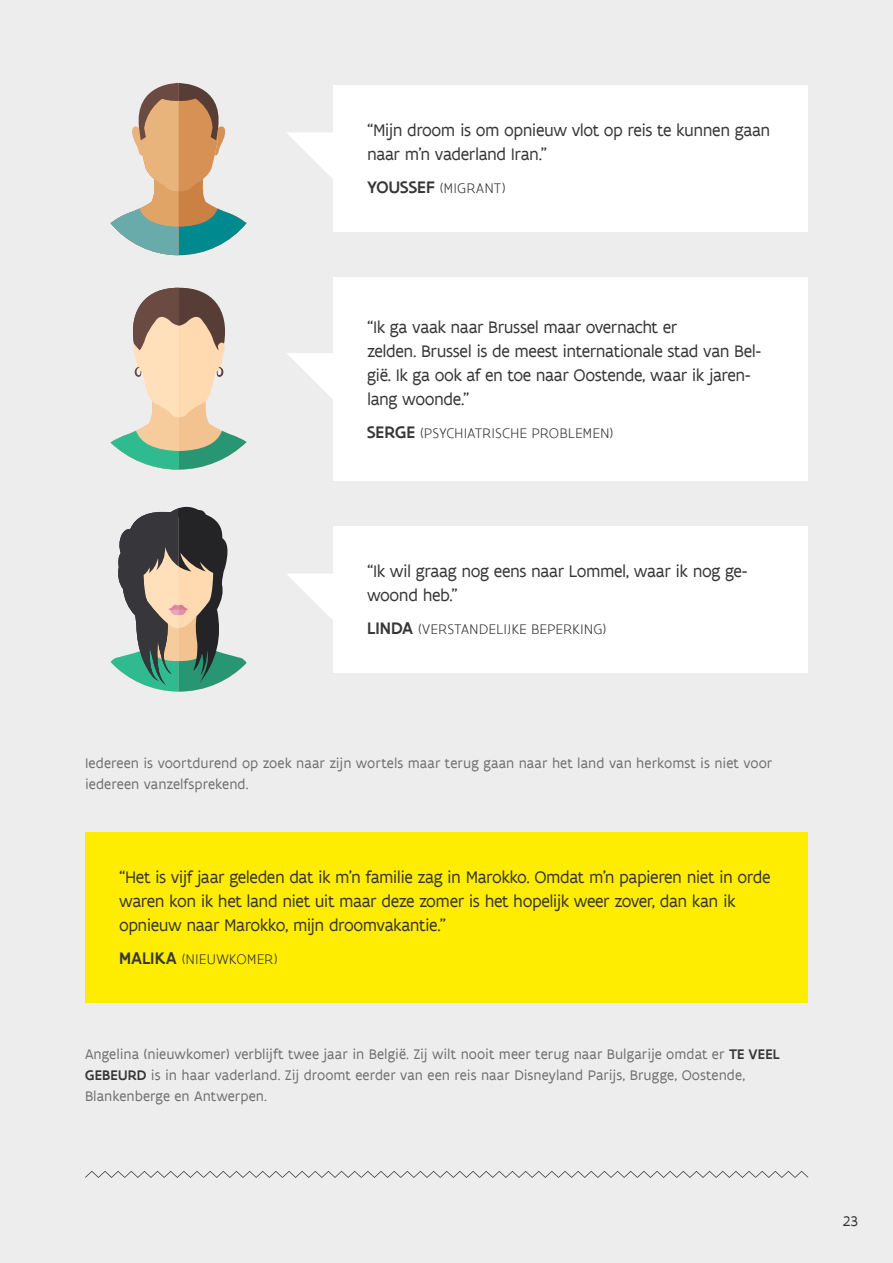
<style>
.page{position:relative;width:893px;height:1263px;background:#ededed}
.page>*{position:absolute;margin:0;border:0;box-sizing:border-box;transform-origin:0 0}
.t1{font:18px/24px "Flanders Art Sans";letter-spacing:-.025em;color:#373636}
.t2{font:15px/21px "Flanders Art Sans";color:#706f6f}
.t3{font:300 15px "Flanders Art Sans";letter-spacing:.005em;color:#373636}
.t4{font:15px "Flanders Art Sans";color:#373636}
.s1{font-weight:500;font-size:18px}
.s2{font-weight:500;color:#373636}
</style>
<div class="page">
<svg style="left:85px;top:1171px;width:723px;height:7px"></svg>
<svg style="left:111px;top:287px;width:136px;height:183px"></svg>
<svg style="left:111px;top:506px;width:136px;height:186px"></svg>
<div style="left:333px;top:85px;width:475px;height:146px;background:#fff"></div>
<div style="left:333px;top:277px;width:475px;height:203px;background:#fff"></div>
<div style="left:333px;top:526px;width:475px;height:146px;background:#fff"></div>
<svg style="left:287px;top:133px;width:46px;height:46px"></svg>
<svg style="left:287px;top:353px;width:46px;height:46px"></svg>
<svg style="left:287px;top:574px;width:46px;height:46px"></svg>
<div style="left:85px;top:832px;width:723px;height:170px;background:#ffed00"></div>
<svg style="left:111px;top:82px;width:136px;height:173px"></svg>
<p class="t1" style="left:367px;top:119px;width:405px">“Mijn droom is om opnieuw vlot op reis te kunnen gaan naar m’n vaderland Iran.”</p>
<p class="t3" style="left:367px;top:180px;width:140px"><span class="s1">YOUSSEF</span> (MIGRANT)</p>
<p class="t1" style="left:367px;top:315px;width:395px">“Ik ga vaak naar Brussel maar overnacht er<br>zelden. Brussel is de meest internationale stad van Bel&shy;gië. Ik ga ook af en toe naar Oostende, waar ik jaren&shy;lang woonde.”</p>
<p class="t3" style="left:367px;top:424px;width:248px"><span class="s1">SERGE</span> (PSYCHIATRISCHE PROBLEMEN)</p>
<p class="t1" style="left:367px;top:560px;width:382px">“Ik wil graag nog eens naar Lommel, waar ik nog ge&shy;woond heb.”</p>
<p class="t3" style="left:367px;top:621px;width:241px"><span class="s1">LINDA</span> (VERSTANDELIJKE BEPERKING)</p>
<p class="t2" style="left:85px;top:753px;width:689px">Iedereen is voortdurend op zoek naar zijn wortels maar terug gaan naar het land van herkomst is niet voor iedereen vanzelfsprekend.</p>
<p class="t1" style="left:119px;top:866px;width:653px">“Het is vijf jaar geleden dat ik m’n familie zag in Marokko. Omdat m’n papieren niet in orde waren kon ik het land niet uit maar deze zomer is het hopelijk weer zover, dan kan ik opnieuw naar Marokko, mijn droomvakantie.”</p>
<p class="t3" style="left:119px;top:950px;width:160px"><span class="s1">MALIKA</span> (NIEUWKOMER)</p>
<p class="t2" style="left:85px;top:1043px;width:696px">Angelina (nieuwkomer) verblijft twee jaar in België. Zij wilt nooit meer terug naar Bulgarije omdat er <span class="s2">TE VEEL<br>GEBEURD</span> is in haar vaderland. Zij droomt eerder van een reis naar Disneyland Parijs, Brugge, Oostende,<br>Blankenberge en Antwerpen.</p>
<p class="t4" style="left:843px;top:1212px;width:16px">23</p>
</div>
